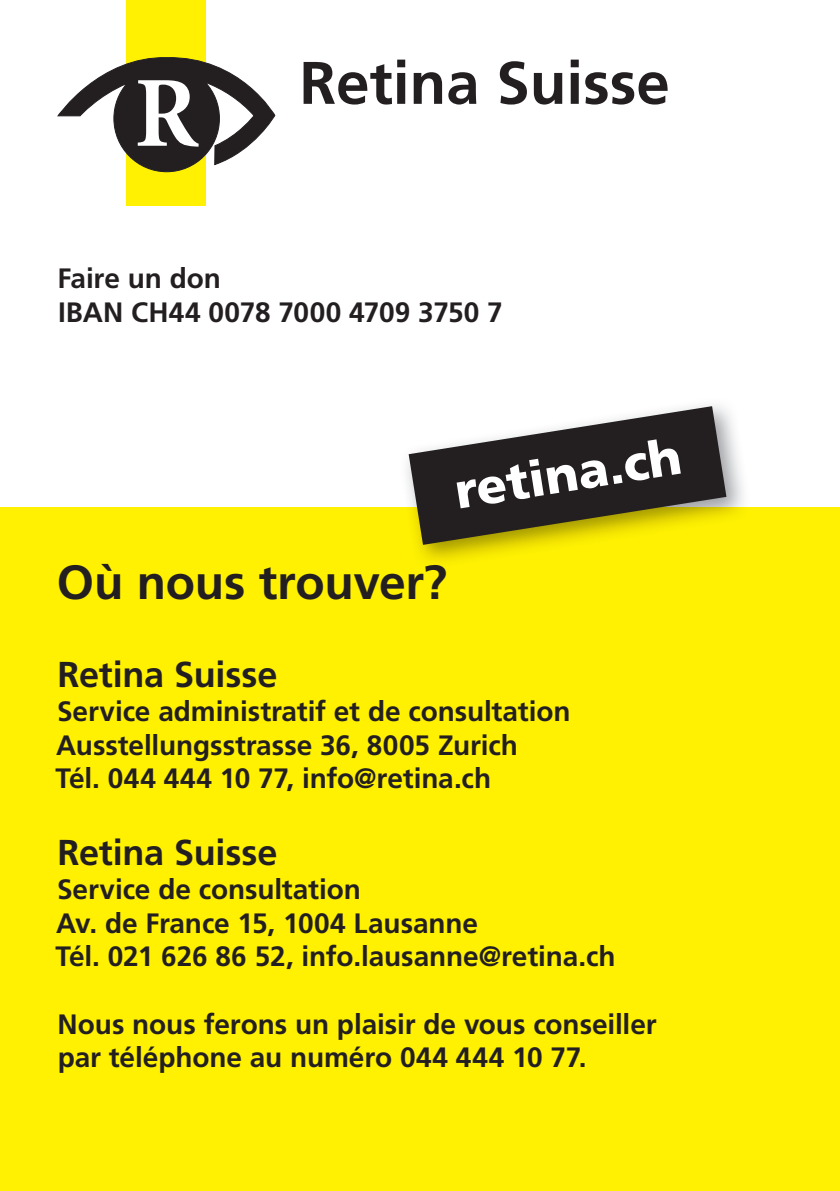
<style>
.page{position:relative;width:840px;height:1191px;background:#fff}
.page>*{position:absolute;margin:0;border:0;box-sizing:border-box;transform-origin:0 0}
.t1{font:700 60px "Frutiger";color:#231f20}
.t2{font:900 50px "Frutiger";color:#fff}
.t3{font:700 48px "Frutiger";letter-spacing:-.005em;color:#231f20}
.t4{font:700 36px "Frutiger";letter-spacing:-.005em;color:#231f20}
.t5{font:700 28px/33.6px "Frutiger";letter-spacing:-.005em;color:#231f20}
</style>
<div class="page">
<div style="left:126px;top:26px;width:80px;height:179px;background:#fff101"></div>
<svg style="left:57px;top:57px;width:218px;height:116px"></svg>
<div style="left:126px;top:0;width:80px;height:38px;background:#fff101"></div>
<div style="left:0;top:508px;width:839px;height:683px;background:#fff101"></div>
<img style="left:400px;top:405px;width:349px;height:156px">
<svg style="left:408px;top:406px;width:318px;height:139px;fill:#231f20"></svg>
<h1 class="t1" style="left:299px;top:48px;width:372px">Retina Suisse</h1>
<p class="t5" style="left:57px;top:262px;width:447px">Faire un don<br>IBAN CH44 0078 7000 4709 3750 7</p>
<h2 class="t2" style="left:450px;top:462px;width:230px;rotate:-9deg">retina.ch</h2>
<h3 class="t3" style="left:57px;top:554px;width:391px">Où nous trouver?</h3>
<p class="t4" style="left:57px;top:654px;width:221px">Retina Suisse</p>
<p class="t5" style="left:55px;top:694px;width:516px">Service administratif et de consultation<br>Ausstellungsstrasse 36, 8005 Zurich<br>Tél. 044 444 10 77, info@retina.ch</p>
<p class="t4" style="left:57px;top:832px;width:221px">Retina Suisse</p>
<p class="t5" style="left:55px;top:872px;width:561px">Service de consultation<br>Av. de France 15, 1004 Lausanne<br>Tél. 021 626 86 52, info.lausanne@retina.ch</p>
<p class="t5" style="left:58px;top:1007px;width:600px">Nous nous ferons un plaisir de vous conseiller par téléphone au numéro 044 444 10 77.</p>
</div>
